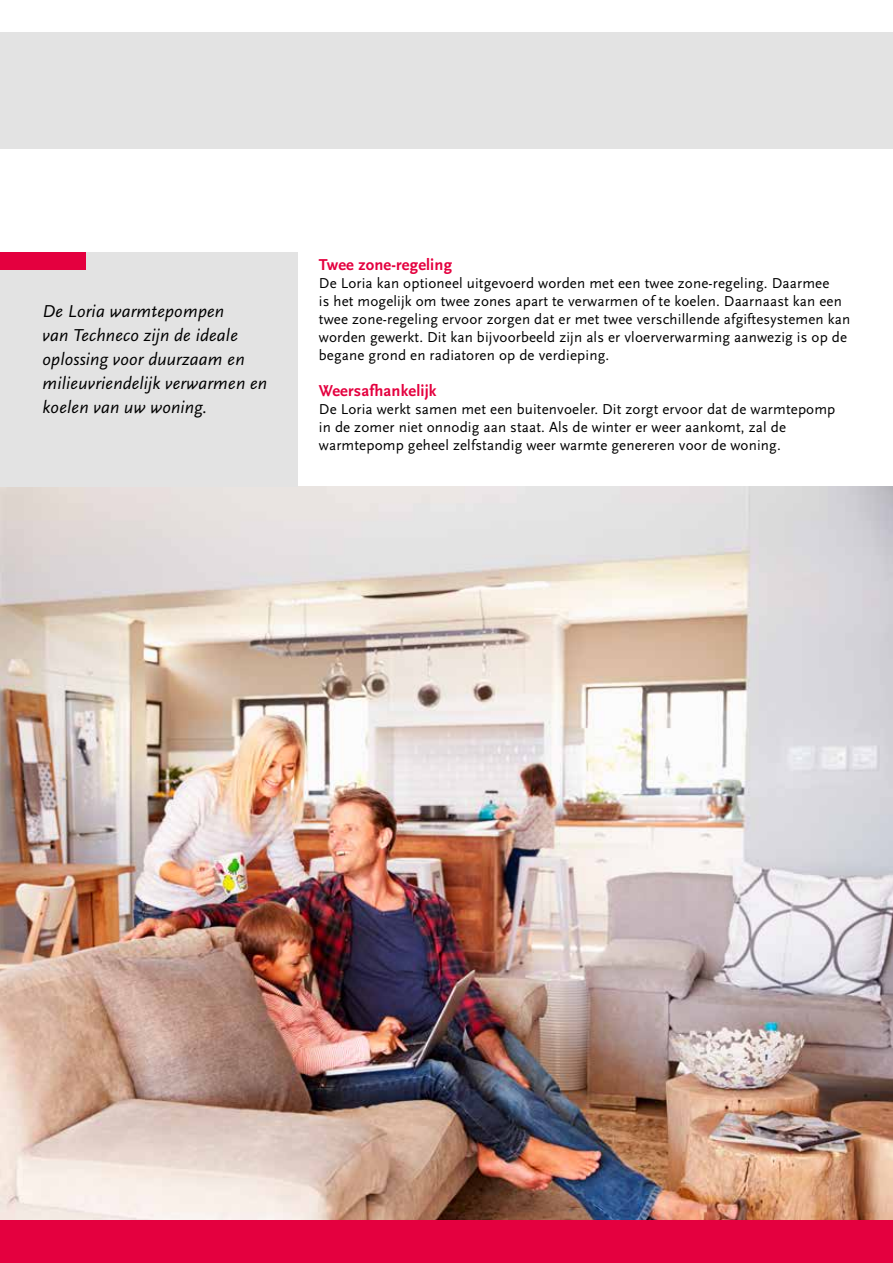
<style>
.page{position:relative;width:893px;height:1263px;background:#fff}
.page>*{position:absolute;margin:0;border:0;box-sizing:border-box;transform-origin:0 0}
.t1{font:italic 18px/24px "Scala Sans";letter-spacing:.01em;color:#000}
.t2{font:700 16.5px "Scala Sans";letter-spacing:.01em;color:#e4003f}
.t3{font:15px/18px "Scala Sans";letter-spacing:.01em;color:#000}
</style>
<div class="page">
<img style="left:0;top:486px;width:893px;height:734px">
<div style="left:0;top:32px;width:893px;height:117px;background:#e3e3e3"></div>
<div style="left:0;top:1220px;width:893px;height:43px;background:#e4003f"></div>
<div style="left:0;top:252px;width:298px;height:234px;background:#e3e3e3"></div>
<div style="left:0;top:253px;width:85px;height:17px;background:#e4003f"></div>
<p class="t1" style="left:43px;top:299px;width:226px">De Loria warmtepompen<br>van Techneco zijn de ideale oplossing voor duurzaam en milieuvriendelijk verwarmen en koelen van uw woning.</p>
<p class="t2" style="left:319px;top:256px;width:135px">Twee zone-regeling</p>
<p class="t3" style="left:319px;top:274px;width:533px">De Loria kan optioneel uitgevoerd worden met een twee zone-regeling. Daarmee<br>is het mogelijk om twee zones apart te verwarmen of te koelen. Daarnaast kan een twee zone-regeling ervoor zorgen dat er met twee verschillende afgiftesystemen kan worden gewerkt. Dit kan bijvoorbeeld zijn als er vloerverwarming aanwezig is op de begane grond en radiatoren op de verdieping.</p>
<p class="t2" style="left:319px;top:382px;width:119px">Weersafhankelijk</p>
<p class="t3" style="left:319px;top:400px;width:518px">De Loria werkt samen met een buitenvoeler. Dit zorgt ervoor dat de warmtepomp in de zomer niet onnodig aan staat. Als de winter er weer aankomt, zal de warmtepomp geheel zelfstandig weer warmte genereren voor de woning.</p>
</div>
